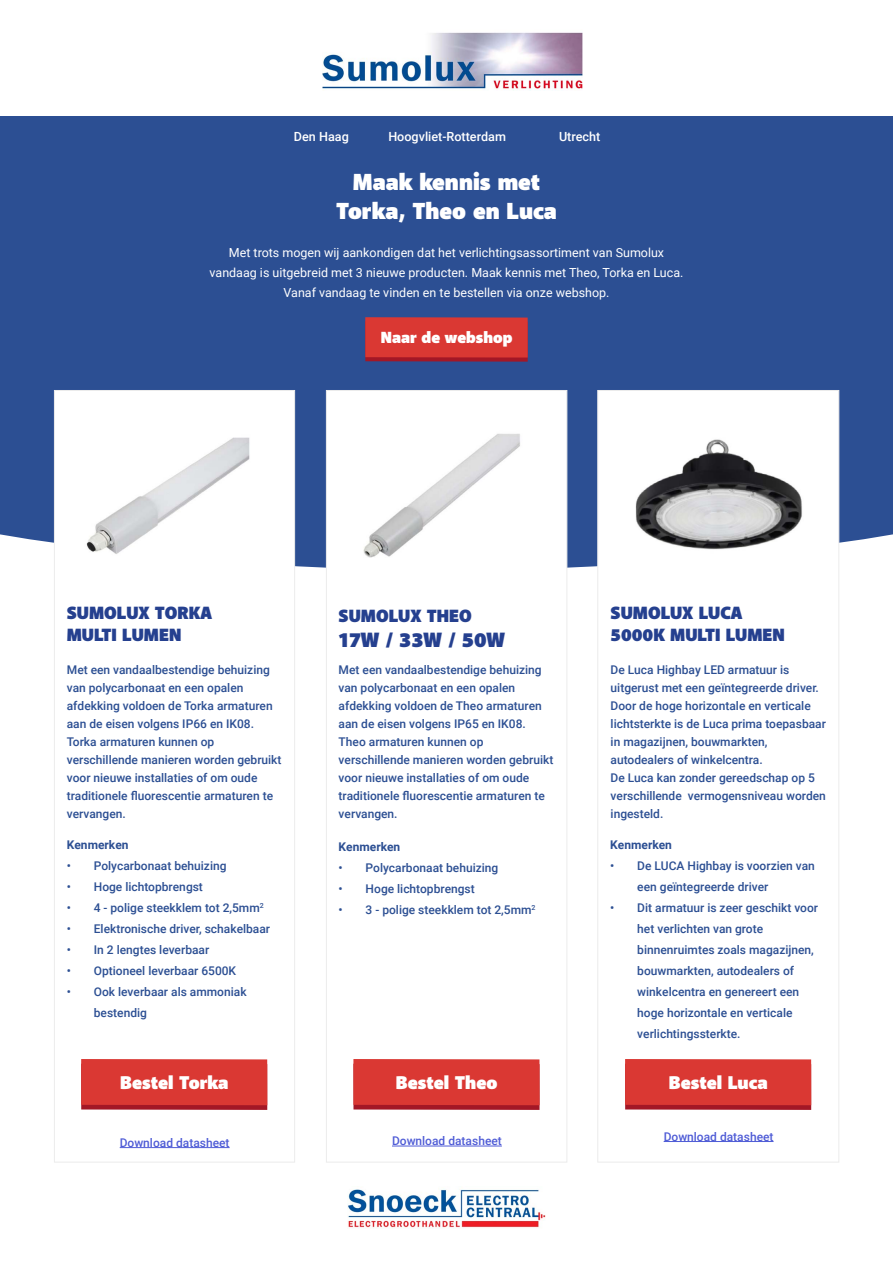
<style>
.page{position:relative;width:893px;height:1263px;background:#fff}
.page>*{position:absolute;margin:0;border:0;box-sizing:border-box;transform-origin:0 0}
.t1{font:900 23.55px/28.3px "Akagi Pro";color:#fff;text-align:center}
.t2{font:900 21px "Akagi Pro";color:#25408f}
.t3{font:900 18.75px "Akagi Pro";color:#fff}
.t4{font:900 18px/21.6px "Akagi Pro";color:#25408f}
.t5{font:900 16.35px "Akagi Pro";color:#fff}
.t6{font:500 12.6px "Roboto";color:#fff}
.t7{font:12.45px/20px "Roboto";color:#fff;text-align:center}
.t8{font:500 12px/18px "Roboto";color:#2c4f93}
.t9{font:500 12px "Roboto";color:#4f5cd6}
.t10{font:700 12px "Roboto";color:#2c4f93}
</style>
<div class="page">
<div style="left:0;top:116px;width:893px;height:452px;background:#2c4f93"></div>
<div style="left:365px;top:321px;width:163px;height:41px;background:#a31726"></div>
<div style="left:365px;top:317px;width:163px;height:41px;background:#da3833"></div>
<div style="left:597px;top:390px;width:242px;height:772px;background:#fff;border:1px solid #ececec"></div>
<img style="left:635px;top:439px;width:167px;height:111px">
<hr style="left:664px;top:1141px;width:109px;height:1px;background:#4f5cd6">
<div style="left:54px;top:390px;width:241px;height:772px;background:#fff;border:1px solid #ececec"></div>
<img style="left:86px;top:437px;width:164px;height:117px">
<hr style="left:120px;top:1147px;width:110px;height:1px;background:#4f5cd6">
<div style="left:81px;top:1064px;width:186px;height:46px;background:#a31726"></div>
<div style="left:81px;top:1059px;width:186px;height:46px;background:#da3833"></div>
<div style="left:625px;top:1064px;width:186px;height:46px;background:#a31726"></div>
<div style="left:625px;top:1059px;width:186px;height:46px;background:#da3833"></div>
<div style="left:326px;top:390px;width:241px;height:772px;background:#fff;border:1px solid #ececec"></div>
<img style="left:363px;top:433px;width:157px;height:125px">
<hr style="left:392px;top:1146px;width:110px;height:1px;background:#4f5cd6">
<div style="left:353px;top:1064px;width:187px;height:46px;background:#a31726"></div>
<div style="left:353px;top:1059px;width:187px;height:46px;background:#da3833"></div>
<img style="left:323px;top:32px;width:259px;height:57px">
<img style="left:348px;top:1189px;width:197px;height:39px">
<p class="t6" style="left:294px;top:127px;width:56px">Den Haag</p>
<p class="t6" style="left:388px;top:127px;width:119px">Hoogvliet-Rotterdam</p>
<p class="t6" style="left:559px;top:127px;width:43px">Utrecht</p>
<h1 class="t1" style="left:336px;top:170px;width:222px">Maak kennis met<br>Torka, Theo en Luca</h1>
<p class="t7" style="left:210px;top:242px;width:475px">Met trots mogen wij aankondigen dat het verlichtingsassortiment van Sumolux vandaag is uitgebreid met 3 nieuwe producten. Maak kennis met Theo, Torka en Luca.<br>Vanaf vandaag te vinden en te bestellen via onze webshop.</p>
<h3 class="t5" style="left:381px;top:327px;width:133px">Naar de webshop</h3>
<h3 class="t4" style="left:67px;top:604px;width:147px">SUMOLUX TORKA<br>MULTI LUMEN</h3>
<p class="t8" style="left:67px;top:660px;width:216px">Met een vandaalbestendige behuizing van polycarbonaat en een opalen afdekking voldoen de Torka armaturen aan de eisen volgens IP66 en IK08.<br>Torka armaturen kunnen op verschillende manieren worden gebruikt voor nieuwe installaties of om oude traditionele fluorescentie armaturen te vervangen.</p>
<p class="t10" style="left:67px;top:836px;width:63px">Kenmerken</p>
<p class="t8" style="left:67px;top:856px;width:161px">• Polycarbonaat behuizing</p>
<p class="t8" style="left:67px;top:877px;width:138px">• Hoge lichtopbrengst</p>
<p class="t8" style="left:67px;top:898px;width:198px">• 4 - polige steekklem tot 2,5mm<sup>2</sup></p>
<p class="t8" style="left:67px;top:919px;width:205px">• Elektronische driver, schakelbaar</p>
<p class="t8" style="left:67px;top:940px;width:144px">• In 2 lengtes leverbaar</p>
<p class="t8" style="left:67px;top:961px;width:171px">• Optioneel leverbaar 6500K</p>
<p class="t8" style="left:94px;top:981px;width:154px;line-height:21px;text-indent:-27px">• Ook leverbaar als ammoniak bestendig</p>
<h3 class="t4" style="left:339px;top:606px;width:135px">SUMOLUX THEO</h3>
<h2 class="t2" style="left:339px;top:627px;width:168px">17W / 33W / 50W</h2>
<p class="t8" style="left:339px;top:660px;width:216px">Met een vandaalbestendige behuizing van polycarbonaat en een opalen afdekking voldoen de Theo armaturen aan de eisen volgens IP65 en IK08.<br>Theo armaturen kunnen op verschillende manieren worden gebruikt voor nieuwe installaties of om oude traditionele fluorescentie armaturen te vervangen.</p>
<p class="t10" style="left:339px;top:838px;width:63px">Kenmerken</p>
<p class="t8" style="left:339px;top:858px;width:161px">• Polycarbonaat behuizing</p>
<p class="t8" style="left:339px;top:879px;width:138px">• Hoge lichtopbrengst</p>
<p class="t8" style="left:339px;top:900px;width:198px">• 3 - polige steekklem tot 2,5mm<sup>2</sup></p>
<h3 class="t4" style="left:611px;top:604px;width:176px">SUMOLUX LUCA<br>5000K MULTI LUMEN</h3>
<p class="t8" style="left:611px;top:660px;width:217px">De Luca Highbay LED armatuur is uitgerust met een geïntegreerde driver.<br>Door de hoge horizontale en verticale lichtsterkte is de Luca prima toepasbaar in magazijnen, bouwmarkten, autodealers of winkelcentra.<br>De Luca kan zonder gereedschap op 5 verschillende vermogensniveau worden ingesteld.</p>
<p class="t10" style="left:610px;top:836px;width:63px">Kenmerken</p>
<p class="t8" style="left:637px;top:855px;width:179px;line-height:21px;text-indent:-27px">• De LUCA Highbay is voorzien van een geïntegreerde driver</p>
<p class="t8" style="left:637px;top:897px;width:182px;line-height:21px;text-indent:-27px">• Dit armatuur is zeer geschikt voor het verlichten van grote binnenruimtes zoals magazijnen, bouwmarkten, autodealers of winkelcentra en genereert een hoge horizontale en verticale verlichtingssterkte.</p>
<h3 class="t3" style="left:120px;top:1070px;width:110px">Bestel Torka</h3>
<h3 class="t3" style="left:669px;top:1070px;width:100px">Bestel Luca</h3>
<h3 class="t3" style="left:396px;top:1070px;width:103px">Bestel Theo</h3>
<p class="t9" style="left:120px;top:1134px;width:111px">Download datasheet</p>
<p class="t9" style="left:392px;top:1132px;width:111px">Download datasheet</p>
<p class="t9" style="left:664px;top:1128px;width:111px">Download datasheet</p>
</div>
